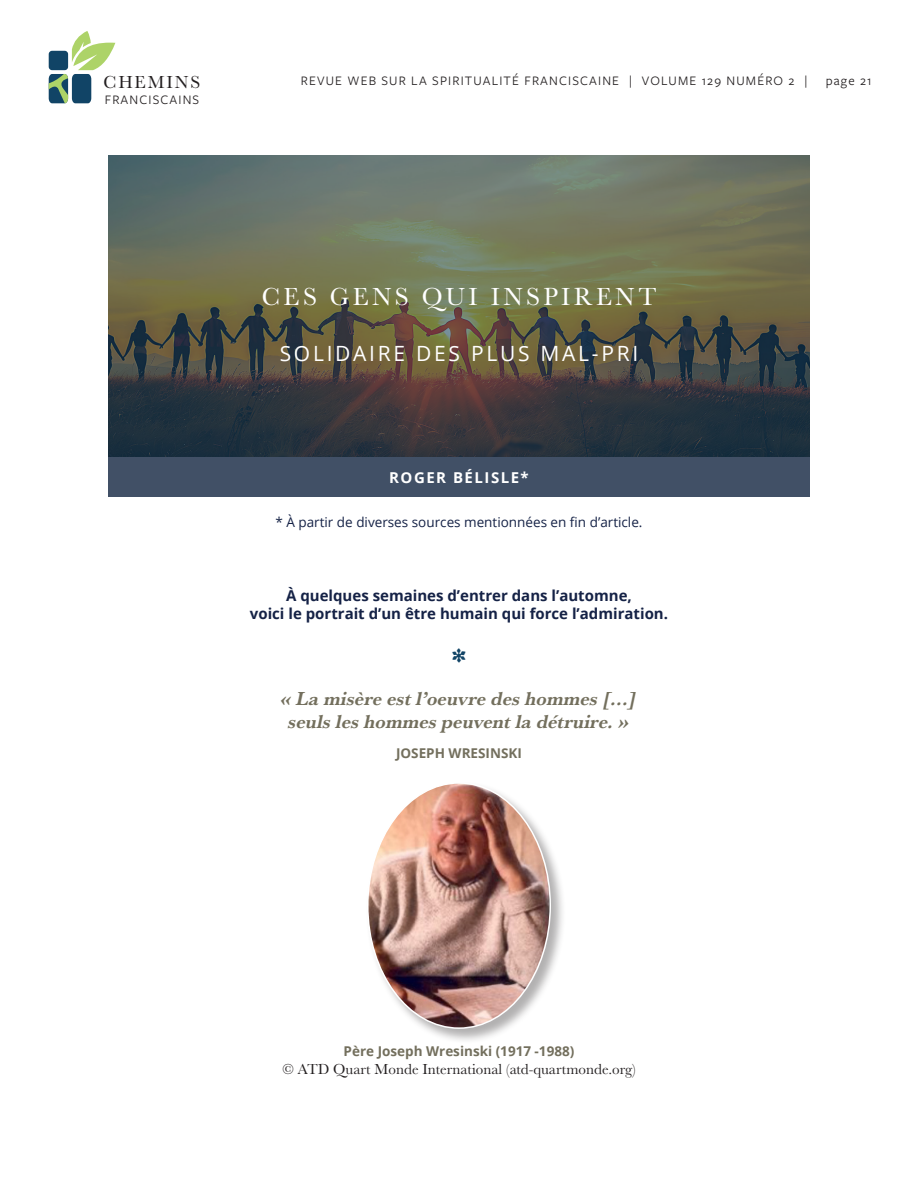
<style>
.page{position:relative;width:918px;height:1188px;background:#fff}
.page>*{position:absolute;margin:0;border:0;box-sizing:border-box;transform-origin:0 0}
.Titre_dans_photo{font:25.5px "Baskerville URW";letter-spacing:.13em;color:#fff}
.Chronique{font:21px "Open Sans";letter-spacing:.13em;color:#fff}
.Exergue_centrée{font:italic 700 19.5px/23.4px "Baskerville URW";color:#736f5d;text-align:center}
.t1{font:18px "Baskerville URW";letter-spacing:.1em;color:#231f20}
.corps{font:700 15px/18px "Open Sans";color:#152246;text-align:center}
.Note{font:15px "Baskerville URW";color:#231f20}
.Bio{font:700 15px "Open Sans";letter-spacing:.1em;color:#fff}
.t2{font:13.5px "Freight Sans Pro";letter-spacing:.085em;color:#231f20}
.légende{font:13.5px "Open Sans";color:#152246}
.Exergue_source{font:700 13.5px "Open Sans";color:#736f5d}
</style>
<div class="page">
<svg style="left:49px;top:31px;width:66px;height:72px"></svg>
<div style="left:108px;top:457px;width:702px;height:40px;background:#415066"></div>
<svg style="left:108px;top:155px;width:702px;height:302px;background:#595d4f"></svg>
<div style="left:365px;top:781px;width:201px;height:263px;background:#231f20;opacity:.35"></div>
<img style="left:368px;top:783px;width:182px;height:245px">
<p class="t1" style="left:104px;top:70px;width:98px">CHEMINS</p>
<p class="t2" style="left:105px;top:90px;width:96px">FRANCISCAINS</p>
<p class="t2" style="left:301px;top:72px;width:508px">REVUE WEB SUR LA SPIRITUALITÉ FRANCISCAINE | VOLUME 129 NUMÉRO 2 |</p>
<p class="t2" style="left:826px;top:72px;width:47px">page 21</p>
<p class="Titre_dans_photo" style="left:262px;top:279px;width:396px">CES GENS QUI INSPIRENT</p>
<p class="Chronique" style="left:280px;top:339px;width:360px">SOLIDAIRE DES PLUS MAL-PRI</p>
<p class="Bio" style="left:389px;top:467px;width:141px">ROGER BÉLISLE*</p>
<p class="légende" style="left:275px;top:513px;width:369px">* À partir de diverses sources mentionnées en fin d’article.</p>
<p class="corps" style="left:250px;top:586px;width:420px">À quelques semaines d’entrer dans l’automne,<br>voici le portrait d’un être humain qui force l’admiration.</p>
<p class="Exergue_centrée" style="left:281px;top:686px;width:357px">« La misère est l’oeuvre des hommes [...] seuls les hommes peuvent la détruire. »</p>
<p class="Exergue_source" style="left:396px;top:743px;width:127px">JOSEPH WRESINSKI</p>
<p class="Exergue_source" style="left:344px;top:1041px;width:232px">Père Joseph Wresinski (1917 -1988)</p>
<p class="Note" style="left:282px;top:1059px;width:355px">© ATD Quart Monde International (atd-quartmonde.org)</p>
</div>
